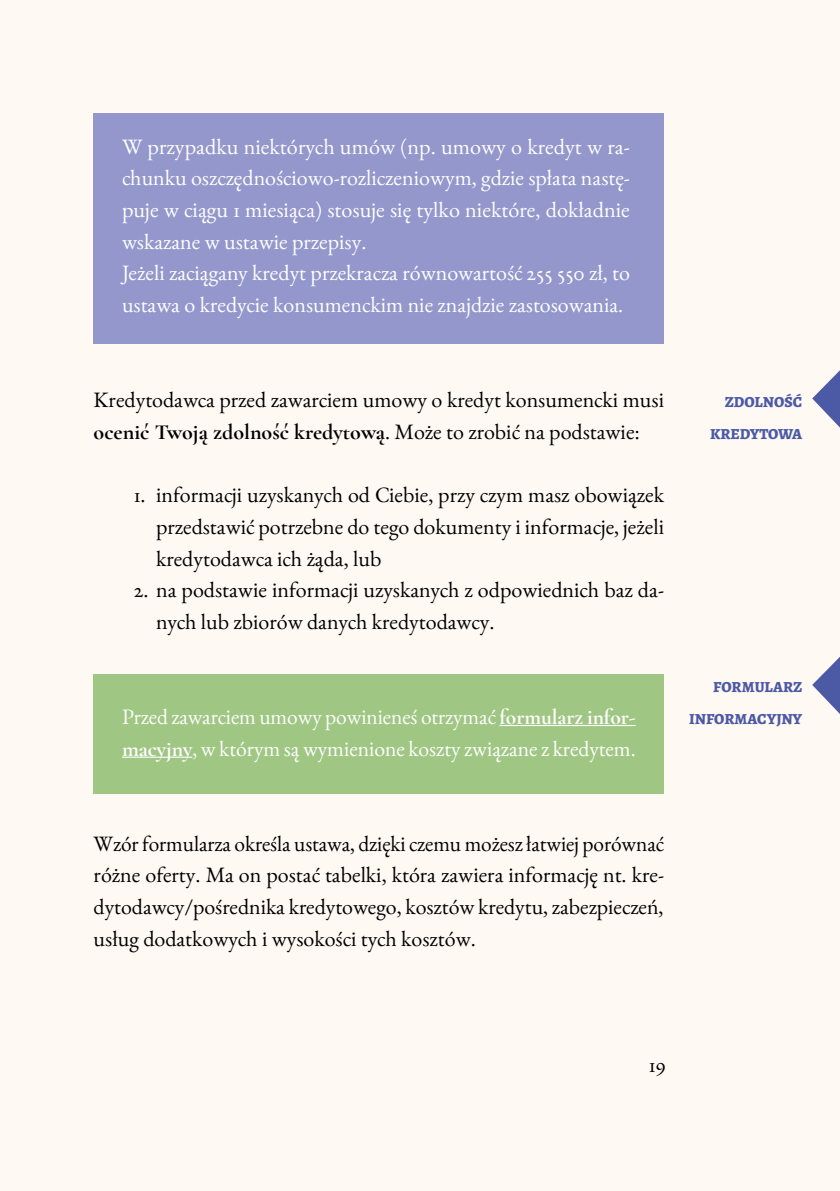
<style>
.page{position:relative;width:840px;height:1191px;background:#fff}
.page>*{position:absolute;margin:0;border:0;box-sizing:border-box;transform-origin:0 0}
.t1{font:22px/31.6px "EB Garamond";color:#000;text-align:justify}
.t2{font:22px/31.6px "EB Garamond";color:#fff}
.t3{font:700 22px "Cormorant Garamond";color:#000}
.t4{font:800 15.4px/31.6px "Alegreya";color:#4c5aa5;text-align:right}
.s1{font-family:"EB Garamond";font-weight:400}
.s2{font-family:"Cormorant Garamond";font-weight:700}
</style>
<div class="page">
<div style="left:0;top:0;width:839px;height:1191px;background:#fff9f4"></div>
<div style="left:94px;top:113px;width:569px;height:231px;background:#9497cb"></div>
<div style="left:94px;top:674px;width:569px;height:120px;background:#9fc783"></div>
<hr style="left:499px;top:725px;width:136px;height:1px;background:#fff">
<hr style="left:122px;top:756px;width:70px;height:1px;background:#fff">
<svg style="left:812px;top:658px;width:27px;height:55px"></svg>
<svg style="left:812px;top:371px;width:27px;height:56px"></svg>
<p class="t2" style="left:122px;top:130px;width:509px">W przypadku niektórych umów (np. umowy o kredyt w ra&shy;chunku oszczędnościowo-rozliczeniowym, gdzie spłata nastę&shy;puje w ciągu 1 miesiąca) stosuje się tylko niektóre, dokładnie wskazane w ustawie przepisy.<br>Jeżeli zaciągany kredyt przekracza równowartość 255 550 zł, to ustawa o kredycie konsumenckim nie znajdzie zastosowania.</p>
<p class="t1" style="left:94px;top:383px;width:571px">Kredytodawca przed zawarciem umowy o kredyt konsumencki musi</p>
<p class="t3" style="left:94px;top:418px;width:547px">ocenić Twoją zdolność kredytową<span class="s1">. Może to zrobić na podstawie:</span></p>
<p class="t1" style="left:156px;top:478px;width:509px;text-indent:-22px">1. informacji uzyskanych od Ciebie, przy czym masz obowiązek przedstawić potrzebne do tego dokumenty i informacje, jeżeli kredytodawca ich żąda, lub</p>
<p class="t1" style="left:156px;top:573px;width:509px;text-indent:-22px">2. na podstawie informacji uzyskanych z odpowiednich baz da&shy;nych lub zbiorów danych kredytodawcy.</p>
<p class="t2" style="left:122px;top:700px;width:515px">Przed zawarciem umowy powinieneś otrzymać <span class="s2">formularz infor&shy;macyjny</span>, w którym są wymienione koszty związane z kredytem.</p>
<p class="t4" style="left:709px;top:386px;width:94px">ZDOLNOŚĆ<br>KREDYTOWA</p>
<p class="t4" style="left:688px;top:671px;width:115px">FORMULARZ<br>INFORMACYJNY</p>
<p class="t1" style="left:94px;top:827px;width:571px">Wzór formularza określa ustawa, dzięki czemu możesz łatwiej porównać różne oferty. Ma on postać tabelki, która zawiera informację nt. kre&shy;dytodawcy/pośrednika kredytowego, kosztów kredytu, zabezpieczeń, usług dodatkowych i wysokości tych kosztów.</p>
<p class="t1" style="left:648px;top:1048px;width:18px">19</p>
</div>
